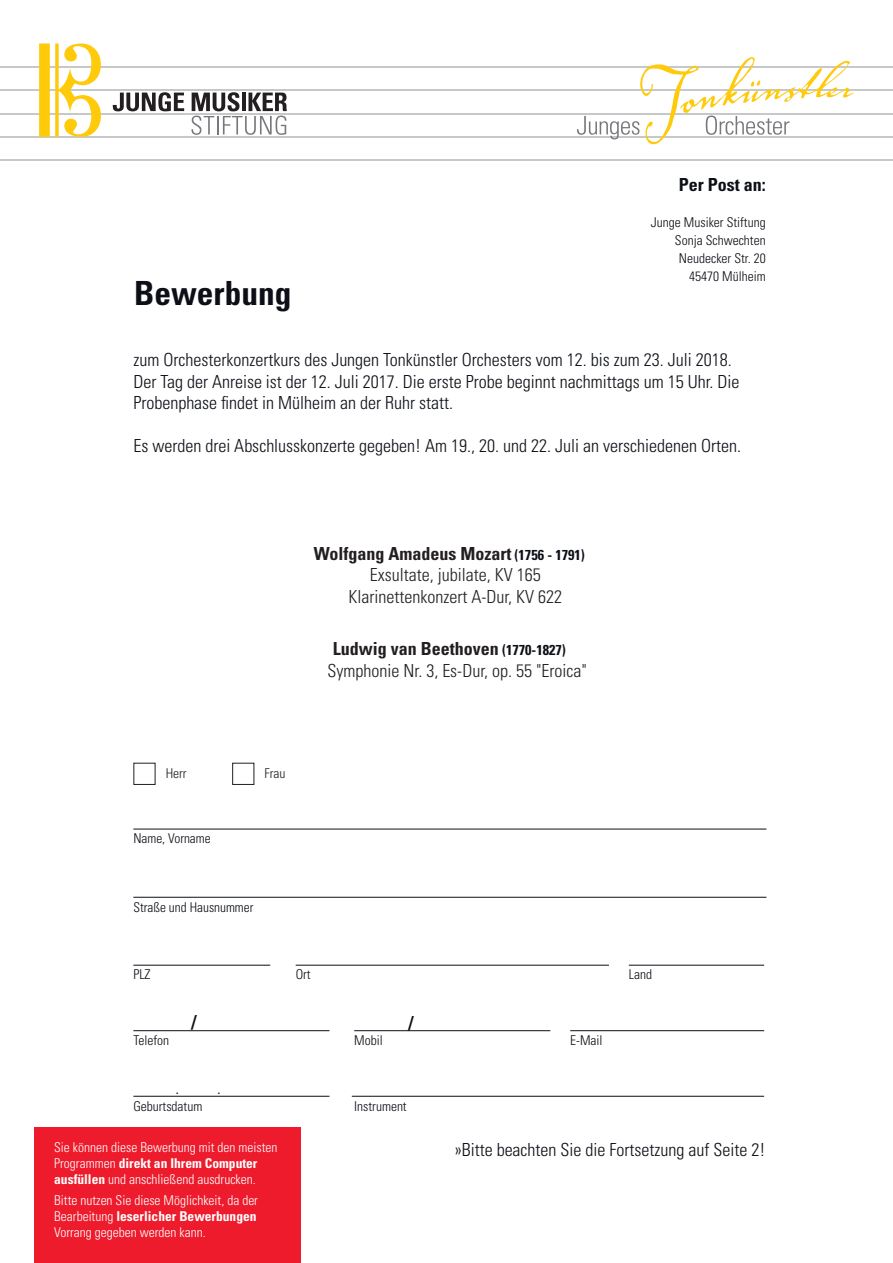
<style>
.page{position:relative;width:893px;height:1263px;background:#fff}
.page>*{position:absolute;margin:0;border:0;box-sizing:border-box;transform-origin:0 0}
.t1{font:700 condensed 33.3px "Univers LT Std";color:#0c0f16}
.t2{font:300 condensed 18px/21.6px "Univers LT Std";color:#0c0f16}
.t3{font:300 condensed 18px/21.6px "Univers LT Std";color:#231f20}
.t4{font:700 condensed 18px "Univers LT Std";color:#231f20}
.t5{font:700 condensed 18px "Univers LT Std";color:#0c0f16}
.t6{font:300 condensed 13.5px/16.2px "Univers LT Std";color:#fff}
.t7{font:300 condensed 13.5px/18px "Univers LT Std";color:#0c0f16;text-align:right}
.t8{font:300 condensed 13.5px "Univers LT Std";color:#231f20}
.t9{font:700 condensed 10.5px "Univers LT Std";color:#0c0f16}
.s1{font-size:14.4px;color:#0c0f16}
.s2{font-weight:700}
.s3{font-weight:700;font-size:14.4px;color:#0c0f16}
</style>
<div class="page">
<hr style="left:133px;top:829px;width:633px;height:1px;background:#0c0f16">
<hr style="left:133px;top:897px;width:633px;height:1px;background:#0c0f16">
<hr style="left:133px;top:965px;width:137px;height:1px;background:#0c0f16">
<hr style="left:133px;top:1030px;width:196px;height:1px;background:#0c0f16">
<hr style="left:354px;top:1030px;width:196px;height:1px;background:#0c0f16">
<hr style="left:133px;top:1096px;width:196px;height:1px;background:#0c0f16">
<hr style="left:352px;top:1096px;width:412px;height:1px;background:#0c0f16">
<hr style="left:570px;top:1030px;width:194px;height:1px;background:#0c0f16">
<hr style="left:629px;top:965px;width:135px;height:1px;background:#0c0f16">
<hr style="left:296px;top:965px;width:313px;height:1px;background:#0c0f16">
<hr style="left:0;top:113px;width:893px;height:1px;background:#c7c8ca">
<hr style="left:0;top:159px;width:893px;height:2px;background:#c7c8ca">
<hr style="left:0;top:136px;width:893px;height:2px;background:#c7c8ca">
<hr style="left:0;top:66px;width:893px;height:2px;background:#c7c8ca">
<hr style="left:0;top:89px;width:893px;height:2px;background:#c7c8ca">
<svg style="left:39px;top:43px;width:62px;height:94px"></svg>
<svg style="left:113px;top:92px;width:71px;height:19px"></svg>
<svg style="left:191px;top:92px;width:96px;height:43px"></svg>
<svg style="left:577px;top:57px;width:277px;height:87px"></svg>
<div style="left:34px;top:1127px;width:266px;height:136px;background:#ee1b2c"></div>
<h1 class="t1" style="left:134px;top:273px;width:159px">Bewerbung</h1>
<p class="t5" style="left:679px;top:173px;width:88px">Per Post an:</p>
<p class="t7" style="left:651px;top:213px;width:116px">Junge Musiker Stiftung<br>Sonja Schwechten<br>Neudecker Str. 20<br>45470 Mülheim</p>
<p class="t2" style="left:133px;top:349px;width:608px">zum Orchesterkonzertkurs des Jungen Tonkünstler Orchesters vom 12. bis zum 23. Juli 2018.<br>Der Tag der Anreise ist der 12. Juli 2017. Die erste Probe beginnt nachmittags um 15 Uhr. Die<br>Probenphase findet in Mülheim an der Ruhr statt.</p>
<p class="t2" style="left:133px;top:435px;width:609px">Es werden drei Abschlusskonzerte gegeben! Am 19., 20. und 22. Juli an verschiedenen Orten.</p>
<p class="t4" style="left:314px;top:542px;width:273px">Wolfgang Amadeus Mozart <span class="s1">(1756 - 1791)</span></p>
<p class="t3" style="left:370px;top:564px;width:172px">Exsultate, jubilate, KV 165</p>
<p class="t3" style="left:349px;top:586px;width:215px">Klarinettenkonzert A-Dur, KV 622</p>
<p class="t3" style="left:328px;top:638px;width:261px"><span class="s2">Ludwig van Beethoven</span> <span class="s3">(1770-1827)<br></span>Symphonie Nr. 3, Es-Dur, op. 55 "Eroica"</p>
<p class="t8" style="left:166px;top:766px;width:23px">Herr</p>
<p class="t8" style="left:265px;top:766px;width:22px">Frau</p>
<p class="t7" style="left:133px;top:829px;width:79px">Name, Vorname</p>
<p class="t7" style="left:133px;top:898px;width:122px">Straße und Hausnummer</p>
<p class="t7" style="left:133px;top:966px;width:19px">PLZ</p>
<p class="t7" style="left:296px;top:966px;width:17px">Ort</p>
<p class="t7" style="left:629px;top:966px;width:25px">Land</p>
<p class="t5" style="left:192px;top:1011px;width:7px">/</p>
<p class="t5" style="left:409px;top:1012px;width:7px">/</p>
<p class="t7" style="left:133px;top:1031px;width:37px">Telefon</p>
<p class="t7" style="left:354px;top:1031px;width:30px">Mobil</p>
<p class="t7" style="left:570px;top:1031px;width:34px">E-Mail</p>
<p class="t9" style="left:176px;top:1084px;width:4px">.</p>
<p class="t9" style="left:218px;top:1084px;width:4px">.</p>
<p class="t7" style="left:133px;top:1097px;width:70px">Geburtsdatum</p>
<p class="t7" style="left:354px;top:1097px;width:54px">Instrument</p>
<p class="t6" style="left:54px;top:1139px;width:225px">Sie können diese Bewerbung mit den meisten<br>Programmen <span class="s2">direkt an Ihrem Computer ausfüllen</span> und anschließend ausdrucken.</p>
<p class="t6" style="left:54px;top:1192px;width:205px;text-align:justify">Bitte nutzen Sie diese Möglichkeit, da der Bearbeitung <span class="s2">leserlicher Bewerbungen </span>Vorrang gegeben werden kann.</p>
<p class="t2" style="left:455px;top:1139px;width:312px">»Bitte beachten Sie die Fortsetzung auf Seite 2!</p>
</div>
